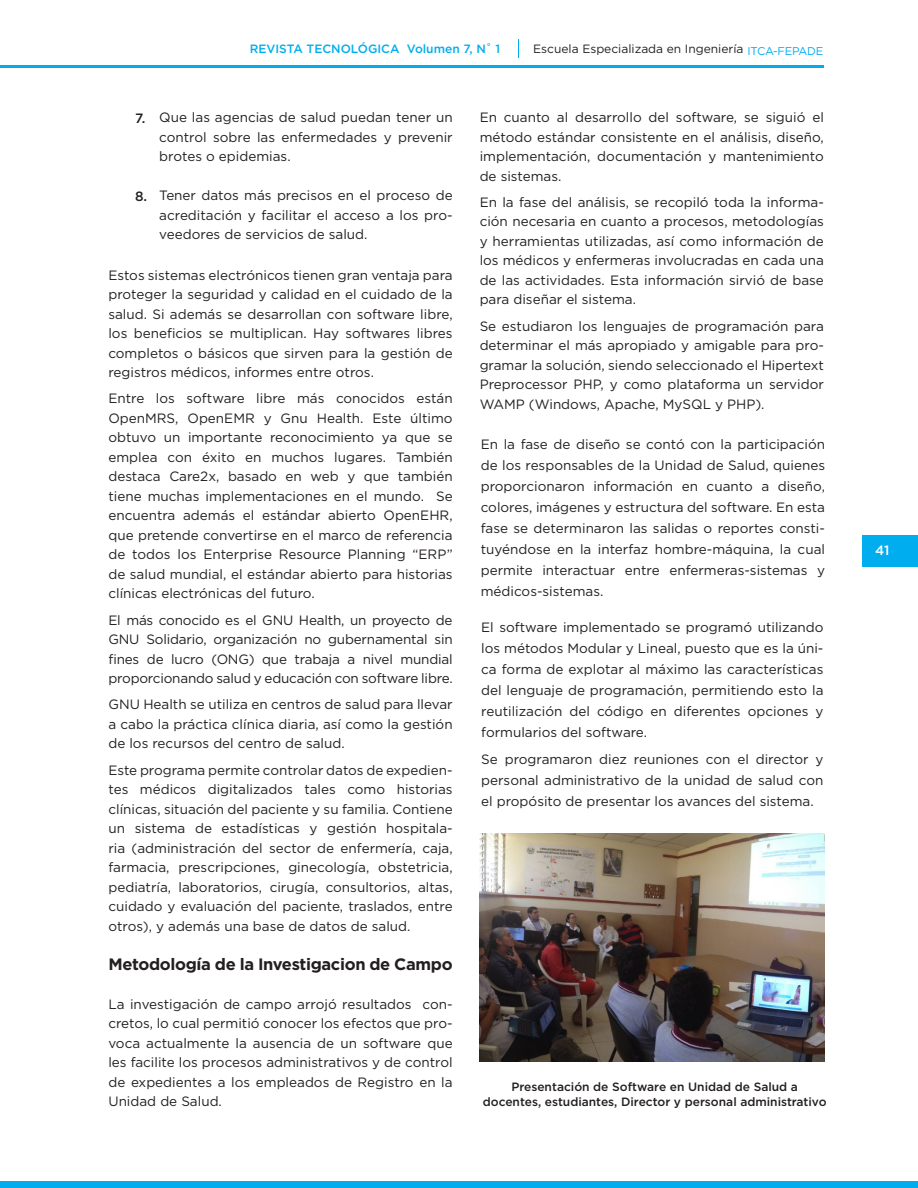
<style>
.page{position:relative;width:918px;height:1188px;background:#fff}
.page>*{position:absolute;margin:0;border:0;box-sizing:border-box;transform-origin:0 0}
.t1{font:700 16.5px "Gotham";letter-spacing:-.02em;color:#231f20}
.t2{font:13.5px/19.5px "Gotham";color:#231f20;text-align:justify}
.t3{font:500 13.5px "Gotham";color:#231f20}
.t4{font:500 13.5px "Gotham";color:#fff}
.t5{font:500 12px "Gotham";color:#231f20}
.t6{font:12px "Gotham";color:#231f20}
.t7{font:500 12px "Gotham";color:#00aeef}
</style>
<div class="page">
<div style="left:863px;top:535px;width:55px;height:31px;background:#00aeef"></div>
<hr style="left:0;top:65px;width:824px;height:2px;background:#00aeef">
<div style="left:0;top:1181px;width:918px;height:7px;background:#00aeef"></div>
<svg style="left:518px;top:39px;width:1px;height:18px"></svg>
<img style="left:480px;top:834px;width:344px;height:228px">
<p class="t7" style="left:250px;top:41px;width:252px">REVISTA TECNOLÓGICA Volumen 7, N˚ 1</p>
<p class="t6" style="left:533px;top:41px;width:292px">Escuela Especializada en Ingeniería <sub>ITCA-FEPADE</sub></p>
<p class="t3" style="left:135px;top:109px;width:12px">7.</p>
<p class="t2" style="left:159px;top:107px;width:295px">Que las agencias de salud puedan tener un control sobre las enfermedades y prevenir brotes o epidemias.</p>
<p class="t2" style="left:159px;top:185px;width:295px">Tener datos más precisos en el proceso de acreditación y facilitar el acceso a los pro&shy;veedores de servicios de salud.</p>
<p class="t2" style="left:108px;top:265px;width:346px">Estos sistemas electrónicos tienen gran ventaja para proteger la seguridad y calidad en el cuidado de la salud. Si además se desarrollan con software libre, los beneficios se multiplican. Hay softwares libres completos o básicos que sirven para la gestión de registros médicos, informes entre otros.</p>
<p class="t2" style="left:108px;top:389px;width:346px">Entre los software libre más conocidos están OpenMRS, OpenEMR y Gnu Health. Este último obtuvo un importante reconocimiento ya que se emplea con éxito en muchos lugares. También destaca Care2x, basado en web y que también tiene muchas implementaciones en el mundo. Se encuentra además el estándar abierto OpenEHR, que pretende convertirse en el marco de referencia de todos los Enterprise Resource Planning “ERP” de salud mundial, el estándar abierto para historias clínicas electrónicas del futuro.</p>
<p class="t2" style="left:108px;top:610px;width:346px">El más conocido es el GNU Health, un proyecto de GNU Solidario, organización no gubernamental sin fines de lucro (ONG) que trabaja a nivel mundial proporcionando salud y educación con software libre.</p>
<p class="t2" style="left:108px;top:695px;width:346px">GNU Health se utiliza en centros de salud para llevar a cabo la práctica clínica diaria, así como la gestión de los recursos del centro de salud.</p>
<p class="t2" style="left:108px;top:760px;width:346px">Este programa permite controlar datos de expedien&shy;tes médicos digitalizados tales como historias clínicas, situación del paciente y su familia. Contiene un sistema de estadísticas y gestión hospitala&shy;ria (administración del sector de enfermería, caja, farmacia, prescripciones, ginecología, obstetricia, pediatría, laboratorios, cirugía, consultorios, altas, cuidado y evaluación del paciente, traslados, entre otros), y además una base de datos de salud.</p>
<p class="t1" style="left:108px;top:953px;width:346px">Metodología de la Investigacion de Campo</p>
<p class="t2" style="left:108px;top:994px;width:346px">La investigación de campo arrojó resultados con&shy;cretos, lo cual permitió conocer los efectos que pro&shy;voca actualmente la ausencia de un software que les facilite los procesos administrativos y de control de expedientes a los empleados de Registro en la Unidad de Salud.</p>
<p class="t3" style="left:135px;top:187px;width:14px">8.</p>
<p class="t2" style="left:480px;top:107px;width:346px">En cuanto al desarrollo del software, se siguió el método estándar consistente en el análisis, diseño, implementación, documentación y mantenimiento de sistemas.</p>
<p class="t2" style="left:480px;top:192px;width:346px">En la fase del análisis, se recopiló toda la informa&shy;ción necesaria en cuanto a procesos, metodologías y herramientas utilizadas, así como información de los médicos y enfermeras involucradas en cada una de las actividades. Esta información sirvió de base para diseñar el sistema.</p>
<p class="t2" style="left:480px;top:316px;width:346px">Se estudiaron los lenguajes de programación para determinar el más apropiado y amigable para pro&shy;gramar la solución, siendo seleccionado el Hipertext Preprocessor PHP, y como plataforma un servidor WAMP (Windows, Apache, MySQL y PHP).</p>
<p class="t2" style="left:481px;top:434px;width:346px;line-height:21px">En la fase de diseño se contó con la participación de los responsables de la Unidad de Salud, quienes proporcionaron información en cuanto a diseño, colores, imágenes y estructura del software. En esta fase se determinaron las salidas o reportes consti&shy;tuyéndose en la interfaz hombre-máquina, la cual permite interactuar entre enfermeras-sistemas y médicos-sistemas.</p>
<p class="t2" style="left:481px;top:616px;width:344px;line-height:21px">El software implementado se programó utilizando los métodos Modular y Lineal, puesto que es la úni&shy;ca forma de explotar al máximo las características del lenguaje de programación, permitiendo esto la reutilización del código en diferentes opciones y formularios del software.</p>
<p class="t2" style="left:481px;top:749px;width:344px;line-height:21px">Se programaron diez reuniones con el director y personal administrativo de la unidad de salud con el propósito de presentar los avances del sistema.</p>
<p class="t5" style="left:511px;top:1079px;width:288px">Presentación de Software en Unidad de Salud a</p>
<p class="t5" style="left:483px;top:1094px;width:345px">docentes, estudiantes, Director y personal administrativo</p>
<p class="t4" style="left:875px;top:541px;width:16px">41</p>
</div>
